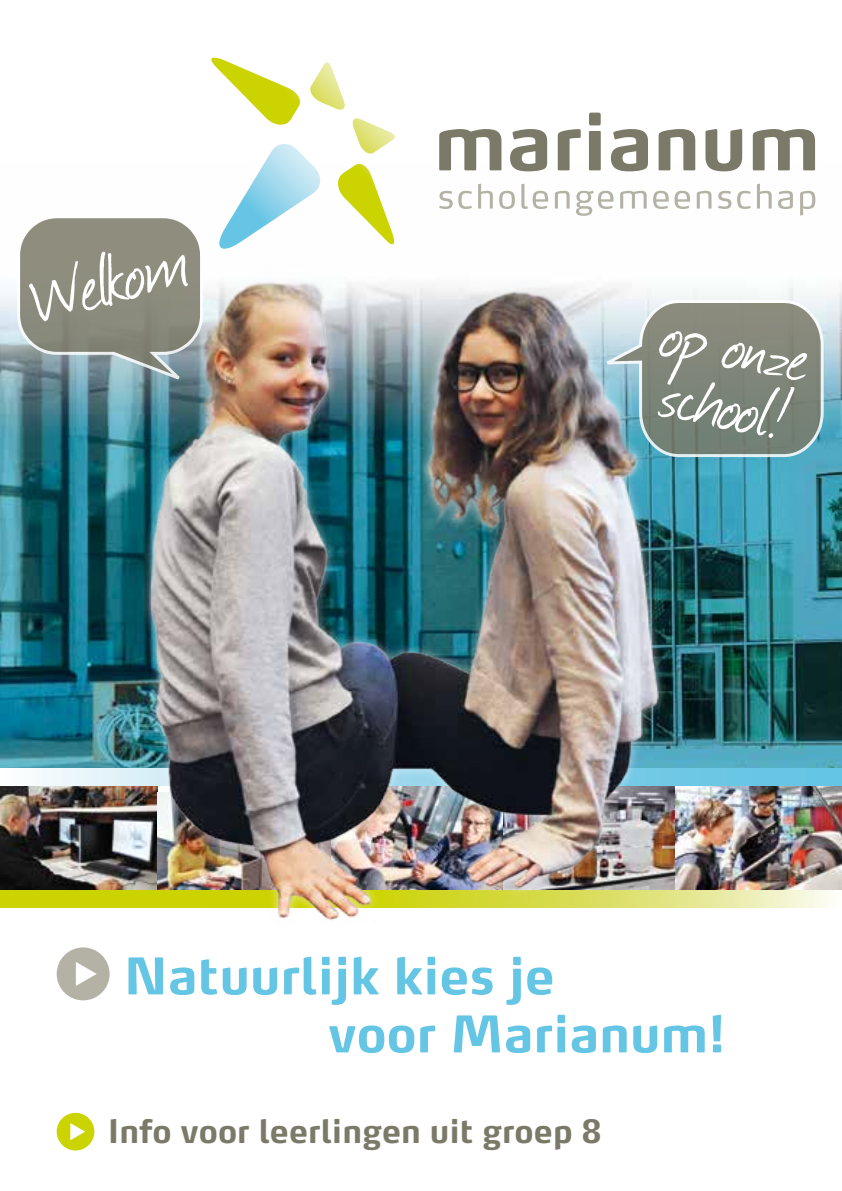
<style>
.page{position:relative;width:842px;height:1191px;background:#fff}
.page>*{position:absolute;margin:0;border:0;box-sizing:border-box;transform-origin:0 0}
.t1{font:86px "Journal";color:#fff}
.t2{font:82.8px/60.6px "Journal";color:#fff}
.t3{font:700 50px/58px "Max Pro";color:#65c5e4}
.t4{font:700 32px "Max Pro";color:#7b7a68}
</style>
<div class="page">
<div style="left:57px;top:1112px;width:37px;height:38px;background:#cbd300;border-radius:50%"></div>
<svg style="left:70px;top:1123px;width:15px;height:17px"></svg>
<div style="left:57px;top:947px;width:53px;height:53px;background:#b3b2a4;border-radius:50%"></div>
<svg style="left:76px;top:962px;width:21px;height:24px"></svg>
<img style="left:827px;top:785px;width:15px;height:105px">
<svg style="left:310px;top:62px;width:35px;height:48px"></svg>
<svg style="left:211px;top:58px;width:89px;height:67px"></svg>
<svg style="left:353px;top:118px;width:42px;height:36px"></svg>
<svg style="left:264px;top:144px;width:46px;height:19px"></svg>
<svg style="left:439px;top:129px;width:62px;height:34px"></svg>
<svg style="left:510px;top:129px;width:37px;height:34px"></svg>
<svg style="left:558px;top:129px;width:23px;height:34px"></svg>
<svg style="left:589px;top:113px;width:12px;height:50px"></svg>
<svg style="left:611px;top:129px;width:37px;height:34px"></svg>
<svg style="left:659px;top:129px;width:36px;height:34px"></svg>
<svg style="left:705px;top:129px;width:37px;height:34px"></svg>
<svg style="left:753px;top:129px;width:62px;height:34px"></svg>
<img style="left:0;top:163px;width:827px;height:758px">
<h1 class="t1" style="left:15px;top:244px;width:162px;rotate:-16deg">Welkom</h1>
<h2 class="t2" style="left:671px;top:299px;width:149px;rotate:11deg">op onze school!</h2>
<p class="t3" style="left:328px;top:946px;width:399px;text-indent:-204px">Natuurlijk kies je<br>voor Marianum!</p>
<p class="t4" style="left:108px;top:1110px;width:495px">Info voor leerlingen uit groep 8</p>
</div>
